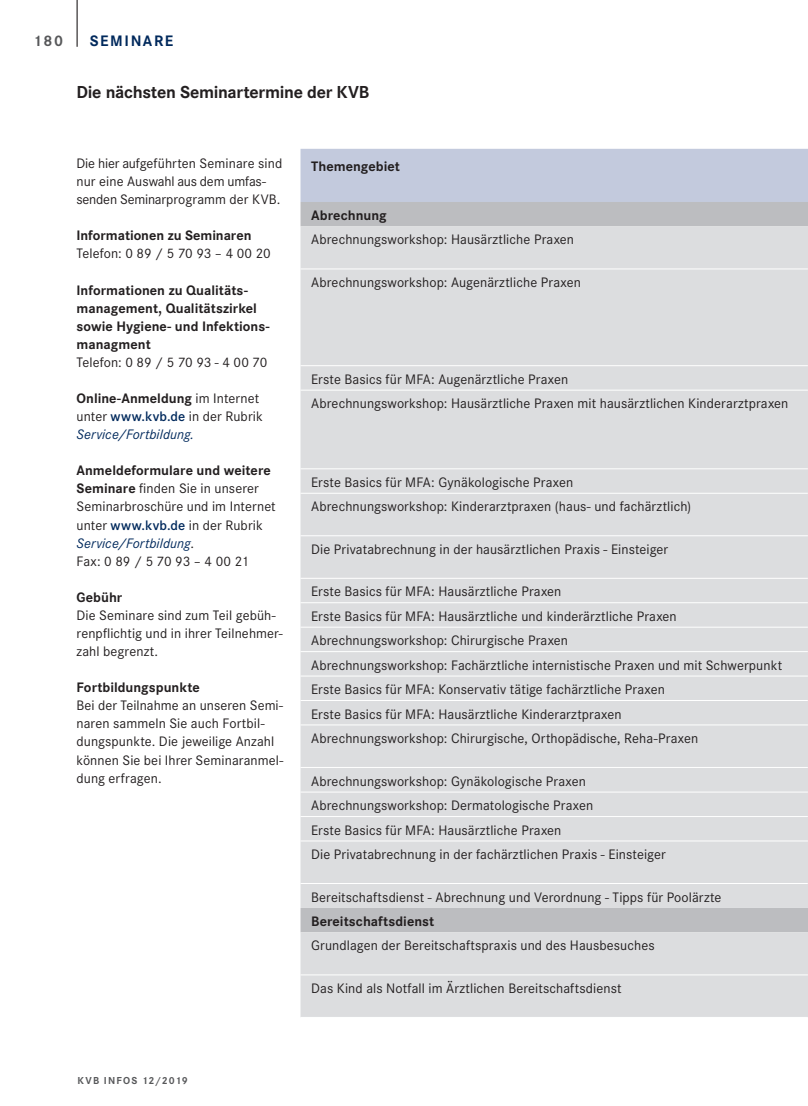
<style>
.page{position:relative;width:808px;height:1106px;background:#fff}
.page>*{position:absolute;margin:0;border:0;box-sizing:border-box;transform-origin:0 0}
.t1{font:700 18px "Corporate S";letter-spacing:-.015em;color:#231f20}
.t2{font:700 15.75px "Corporate S";letter-spacing:.1em;color:#00295c}
.t3{font:700 15.75px "Corporate S";color:#57585a}
.t4{font:14.25px/18px "Corporate S";letter-spacing:.005em;color:#231f20}
.t5{font:700 14.25px/18px "Corporate S";color:#231f20}
.t6{font:700 10.5px "Corporate S";letter-spacing:.105em;color:#57585a}
.s1{font-weight:700}
.s2{font-weight:600;color:#00295c}
.s3{font-style:italic;color:#00295c}
</style>
<div class="page">
<hr style="left:77px;top:0;width:1px;height:47px;background:#231f20">
<div style="left:300px;top:149px;width:508px;height:53px;background:#c3cadd"></div>
<div style="left:300px;top:202px;width:508px;height:24px;background:#bcbdc0"></div>
<div style="left:300px;top:226px;width:508px;height:791px;background:#dcdddf"></div>
<hr style="left:300px;top:700px;width:507px;height:1px;background:#fff">
<hr style="left:300px;top:724px;width:507px;height:1px;background:#fff">
<hr style="left:300px;top:268px;width:507px;height:1px;background:#fff">
<hr style="left:300px;top:365px;width:507px;height:1px;background:#fff">
<hr style="left:300px;top:390px;width:507px;height:1px;background:#fff">
<hr style="left:300px;top:468px;width:507px;height:1px;background:#fff">
<hr style="left:300px;top:493px;width:507px;height:1px;background:#fff">
<hr style="left:300px;top:535px;width:507px;height:1px;background:#fff">
<hr style="left:300px;top:578px;width:507px;height:1px;background:#fff">
<hr style="left:300px;top:602px;width:507px;height:1px;background:#fff">
<hr style="left:300px;top:627px;width:507px;height:1px;background:#fff">
<hr style="left:300px;top:651px;width:507px;height:1px;background:#fff">
<hr style="left:300px;top:675px;width:507px;height:1px;background:#fff">
<hr style="left:300px;top:840px;width:507px;height:1px;background:#fff">
<hr style="left:300px;top:883px;width:507px;height:1px;background:#fff">
<hr style="left:300px;top:974px;width:507px;height:1px;background:#fff">
<hr style="left:300px;top:767px;width:507px;height:1px;background:#fff">
<hr style="left:300px;top:791px;width:507px;height:1px;background:#fff">
<hr style="left:300px;top:816px;width:507px;height:1px;background:#fff">
<p class="t3" style="left:33px;top:30px;width:32px">180</p>
<p class="t2" style="left:90px;top:30px;width:85px">SEMINARE</p>
<p class="t1" style="left:77px;top:79px;width:294px">Die nächsten Seminartermine der KVB</p>
<p class="t4" style="left:77px;top:154px;width:207px">Die hier aufgeführten Seminare sind nur eine Auswahl aus dem umfas&shy;senden Seminarprogramm der KVB.</p>
<p class="t5" style="left:77px;top:226px;width:176px">Informationen zu Seminaren</p>
<p class="t4" style="left:77px;top:244px;width:196px">Telefon: 0 89 / 5 70 93 – 4 00 20</p>
<p class="t5" style="left:77px;top:280px;width:194px">Informationen zu Qualitäts&shy;management, Qualitätszirkel sowie Hygiene- und Infektions&shy;managment</p>
<p class="t4" style="left:77px;top:352px;width:192px">Telefon: 0 89 / 5 70 93 - 4 00 70</p>
<p class="t4" style="left:77px;top:389px;width:188px"><span class="s1">Online-Anmeldung</span> im Internet unter <span class="s2">www.kvb.de</span> in der Rubrik<br><span class="s3">Service/Fortbildung.</span></p>
<p class="t4" style="left:77px;top:461px;width:201px"><span class="s1">Anmeldeformulare und weitere<br>Seminare</span> finden Sie in unserer<br>Seminarbroschüre und im Internet unter <span class="s2">www.kvb.de</span> in der Rubrik<br><span class="s3">Service/Fortbildung</span>.<br>Fax: 0 89 / 5 70 93 – 4 00 21</p>
<p class="t5" style="left:77px;top:587px;width:47px">Gebühr</p>
<p class="t4" style="left:77px;top:605px;width:208px">Die Seminare sind zum Teil gebüh&shy;renpflichtig und in ihrer Teilnehmer&shy;zahl begrenzt.</p>
<p class="t5" style="left:77px;top:678px;width:125px">Fortbildungspunkte</p>
<p class="t4" style="left:77px;top:696px;width:208px">Bei der Teilnahme an unseren Semi&shy;naren sammeln Sie auch Fortbil&shy;dungspunkte. Die jeweilige Anzahl können Sie bei Ihrer Seminaranmel&shy;dung erfragen.</p>
<p class="t5" style="left:311px;top:157px;width:90px">Themengebiet</p>
<p class="t5" style="left:311px;top:206px;width:77px">Abrechnung</p>
<p class="t4" style="left:311px;top:230px;width:264px">Abrechnungsworkshop: Hausärztliche Praxen</p>
<p class="t4" style="left:311px;top:273px;width:271px">Abrechnungsworkshop: Augenärztliche Praxen</p>
<p class="t4" style="left:311px;top:366px;width:479px;line-height:24.5px">Erste Basics für MFA: Augenärztliche Praxen<br>Abrechnungsworkshop: Hausärztliche Praxen mit hausärztlichen Kinderarztpraxen</p>
<p class="t4" style="left:311px;top:469px;width:382px;line-height:24.5px">Erste Basics für MFA: Gynäkologische Praxen<br>Abrechnungsworkshop: Kinderarztpraxen (haus- und fachärztlich)</p>
<p class="t4" style="left:311px;top:539px;width:359px">Die Privatabrechnung in der hausärztlichen Praxis - Einsteiger</p>
<p class="t4" style="left:311px;top:579px;width:473px;line-height:24.5px">Erste Basics für MFA: Hausärztliche Praxen<br>Erste Basics für MFA: Hausärztliche und kinderärztliche Praxen Abrechnungsworkshop: Chirurgische Praxen<br>Abrechnungsworkshop: Fachärztliche internistische Praxen und mit Schwerpunkt Erste Basics für MFA: Konservativ tätige fachärztliche Praxen<br>Erste Basics für MFA: Hausärztliche Kinderarztpraxen<br>Abrechnungsworkshop: Chirurgische, Orthopädische, Reha-Praxen</p>
<p class="t4" style="left:311px;top:768px;width:356px;line-height:24.5px">Abrechnungsworkshop: Gynäkologische Praxen Abrechnungsworkshop: Dermatologische Praxen<br>Erste Basics für MFA: Hausärztliche Praxen<br>Die Privatabrechnung in der fachärztlichen Praxis - Einsteiger</p>
<p class="t4" style="left:311px;top:887px;width:412px">Bereitschaftsdienst - Abrechnung und Verordnung - Tipps für Poolärzte</p>
<p class="t5" style="left:311px;top:911px;width:125px">Bereitschaftsdienst</p>
<p class="t4" style="left:311px;top:936px;width:345px">Grundlagen der Bereitschaftspraxis und des Hausbesuches</p>
<p class="t4" style="left:311px;top:978px;width:312px">Das Kind als Notfall im Ärztlichen Bereitschaftsdienst</p>
<p class="t6" style="left:77px;top:1073px;width:112px">KVB INFOS 12/2019</p>
</div>
